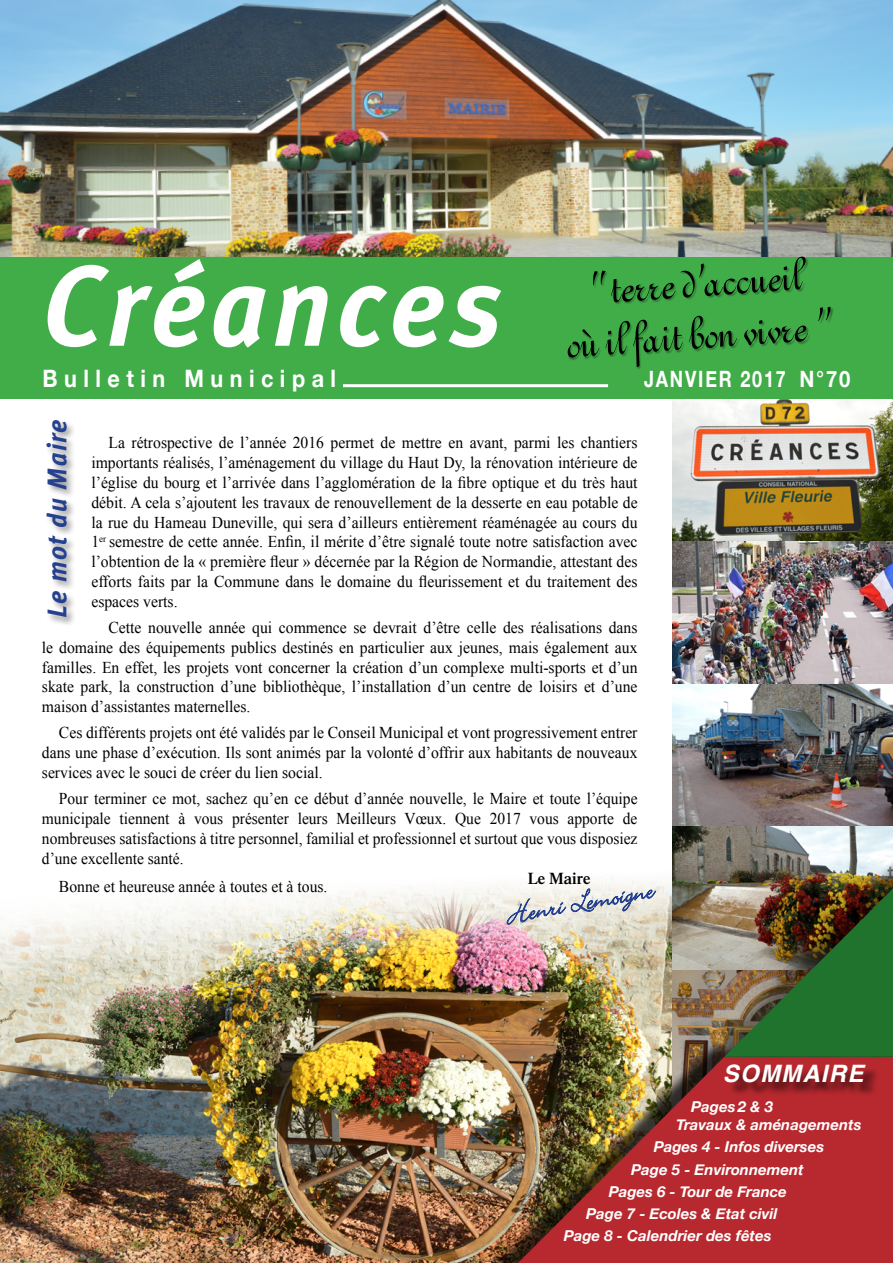
<style>
.page{position:relative;width:893px;height:1263px;background:#fff}
.page>*{position:absolute;margin:0;border:0;box-sizing:border-box;transform-origin:0 0}
.t1{font:italic 700 114px "Meta Plus";letter-spacing:.05em;color:#fff;scale:.95 1}
.t2{font:50.7px/51.9px "Gando BT";color:#000;text-align:center;scale:.94 1}
.t3{font:italic 700 27px "Meta Plus";letter-spacing:.05em;color:#25408f}
.t4{font:700 24px "Helvetica Neue";letter-spacing:.3em;color:#fff;scale:.9 1}
.t5{font:italic 700 24px "Helvetica";letter-spacing:.05em;color:#fff}
.t6{font:700 22.5px "Helvetica Neue";letter-spacing:.1em;color:#fff;scale:.8 1}
.t7{font:16.5px/19.8px "Times New Roman";color:#000;text-align:justify;scale:.95 1}
.t8{font:16.5px/19.8px "Times New Roman";color:#000;text-align:justify;scale:.94 1}
.t9{font:600 16.5px "Times";color:#000}
.t10{font:italic 700 15px/18px "Helvetica Neue";color:#fff}
</style>
<div class="page">
<img style="left:0;top:869px;width:673px;height:394px">
<img style="left:0;top:0;width:893px;height:257px">
<div style="left:0;top:257px;width:893px;height:142px;background:#41ad49"></div>
<div style="left:568px;top:257px;width:266px;height:113px;background:#000;opacity:.3"></div>
<hr style="left:343px;top:384px;width:265px;height:3px;background:#fff">
<div style="left:45px;top:418px;width:31px;height:209px;background:#000;opacity:.44"></div>
<svg style="left:507px;top:886px;width:149px;height:38px;background:#d3d4d5"></svg>
<img style="left:673px;top:399px;width:220px;height:643px">
<div style="left:468px;top:1042px;width:425px;height:221px;background:#000;opacity:.75"></div>
<img style="left:518px;top:1057px;width:375px;height:206px">
<div style="left:728px;top:1067px;width:152px;height:29px;background:#000;opacity:.6"></div>
<div style="left:703px;top:846px;width:190px;height:215px;background:#000;opacity:.4"></div>
<img style="left:724px;top:888px;width:169px;height:169px">
<h1 class="t1" style="left:43px;top:240px;width:485px">Créances</h1>
<h2 class="t2" style="left:561px;top:264px;width:283px;rotate:-4deg">“ terre d’accueil<br>où il fait bon vivre ”</h2>
<h3 class="t4" style="left:43px;top:360px;width:328px">Bulletin Municipal</h3>
<h3 class="t6" style="left:644px;top:361px;width:260px">JANVIER 2017 N°70</h3>
<h3 class="t3" style="left:42px;top:618px;width:200px;rotate:-90deg">Le mot du Maire</h3>
<p class="t7" style="left:91px;top:433px;width:576px;text-indent:17px">La rétrospective de l’année 2016 permet de mettre en avant, parmi les chantiers importants réalisés, l’aménagement du village du Haut Dy, la rénovation intérieure de l’église du bourg et l’arrivée dans l’agglomération de la fibre optique et du très haut débit. A cela s’ajoutent les travaux de renouvellement de la desserte en eau potable de la rue du Hameau Duneville, qui sera d’ailleurs entièrement réaménagée au cours du 1<sup>er</sup> semestre de cette année. Enfin, il mérite d’être signalé toute notre satisfaction avec l’obtention de la « première fleur » décernée par la Région de Normandie, attestant des efforts faits par la Commune dans le domaine du fleurissement et du traitement des espaces verts.</p>
<p class="t7" style="left:42px;top:617px;width:628px;text-indent:67px">Cette nouvelle année qui commence se devrait d’être celle des réalisations dans le domaine des équipements publics destinés en particulier aux jeunes, mais également aux familles. En effet, les projets vont concerner la création d’un complexe multi-sports et d’un skate park, la construction d’une bibliothèque, l’installation d’un centre de loisirs et d’une maison d’assistantes maternelles.</p>
<p class="t7" style="left:42px;top:723px;width:628px;text-indent:17px">Ces différents projets ont été validés par le Conseil Municipal et vont progressivement entrer dans une phase d’exécution. Ils sont animés par la volonté d’offrir aux habitants de nouveaux services avec le souci de créer du lien social.</p>
<p class="t8" style="left:42px;top:788px;width:635px;text-indent:17px">Pour terminer ce mot, sachez qu’en ce début d’année nouvelle, le Maire et toute l’équipe municipale tiennent à vous présenter leurs Meilleurs Vœux. Que 2017 vous apporte de nombreuses satisfactions à titre personnel, familial et professionnel et surtout que vous disposiez d’une excellente santé.</p>
<p class="t7" style="left:59px;top:876px;width:284px">Bonne et heureuse année à toutes et à tous.</p>
<p class="t9" style="left:528px;top:868px;width:64px">Le Maire</p>
<h3 class="t5" style="left:723px;top:1054px;width:142px">SOMMAIRE</h3>
<h3 class="t5" style="left:720px;top:1058px;width:142px">SOMMAIRE</h3>
<p class="t10" style="left:676px;top:1098px;width:187px;text-indent:15px">Pages 2 &amp; 3<br>Travaux &amp; aménagements</p>
<p class="t10" style="left:654px;top:1138px;width:172px">Pages 4 - Infos diverses</p>
<p class="t10" style="left:631px;top:1161px;width:174px">Page 5 - Environnement</p>
<p class="t10" style="left:609px;top:1183px;width:180px">Pages 6 - Tour de France</p>
<p class="t10" style="left:586px;top:1205px;width:193px">Page 7 - Ecoles &amp; Etat civil</p>
<p class="t10" style="left:564px;top:1227px;width:209px">Page 8 - Calendrier des fêtes</p>
</div>
